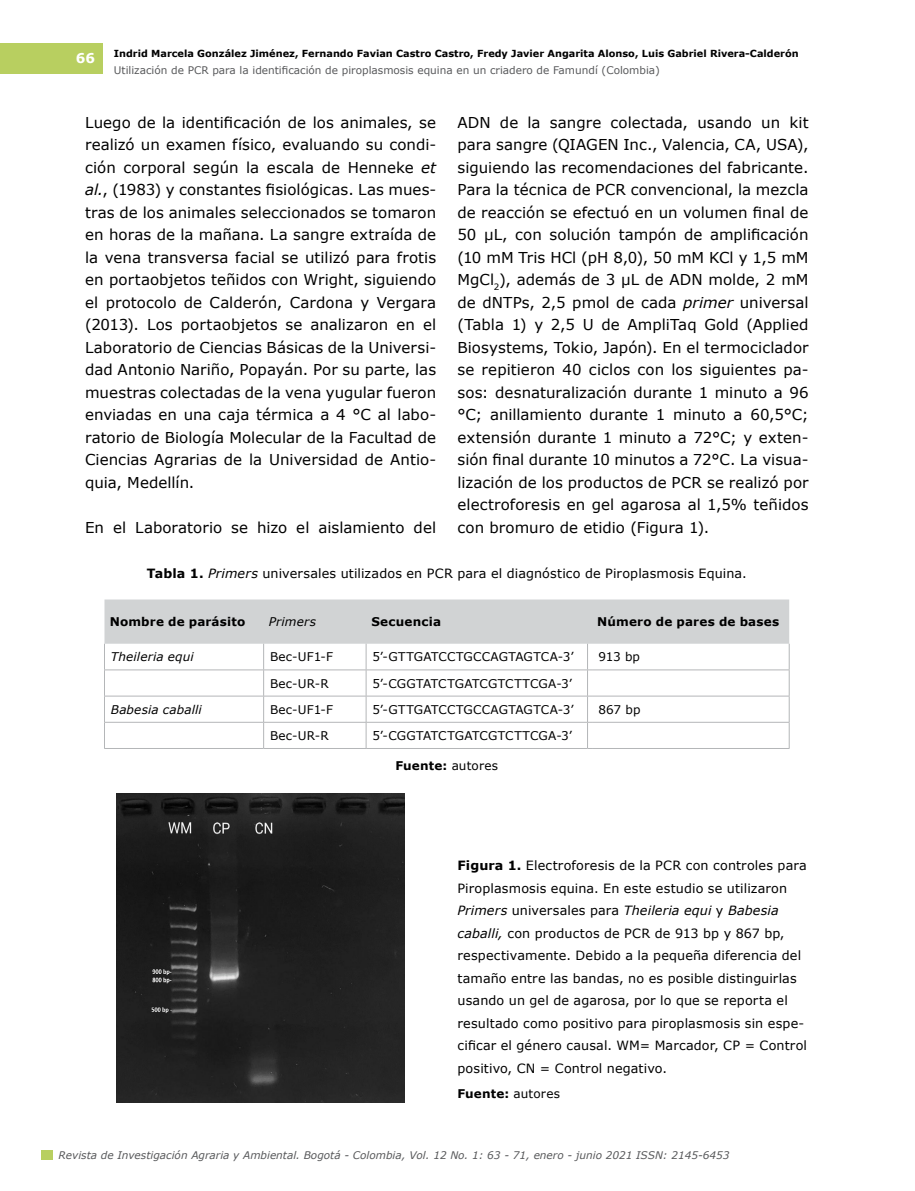
<style>
.page{position:relative;width:915px;height:1191px;background:#fff}
.page>*{position:absolute;margin:0;border:0;box-sizing:border-box;transform-origin:0 0}
.t1{font:15px/22.5px "Verdana";color:#000;text-align:justify}
.t2{font:700 13.5px "Verdana";color:#fff}
.t3{font:12.75px/22.5px "Verdana";letter-spacing:.01em;color:#000}
.t4{font:12px "Verdana";letter-spacing:.01em;color:#000}
.t5{font:700 12px "Verdana";letter-spacing:.015em;color:#000}
.t6{font:italic 12px "Verdana";letter-spacing:.01em;color:#000}
.t7{font:italic 10.5px "Verdana";color:#58595b}
.t8{font:10.5px "Verdana";color:#58595b}
.t9{font:700 9.75px "Verdana";color:#000}
.s1{font-style:italic}
.s2{font-weight:700}
.s3{font-weight:400}
</style>
<div class="page">
<svg style="left:104px;top:599px;width:685px;height:150px"></svg>
<hr style="left:592px;top:748px;width:197px;height:1px;background:#b4b6b8">
<img style="left:116px;top:794px;width:288px;height:308px">
<div style="left:0;top:43px;width:103px;height:31px;background:#b8cf60"></div>
<div style="left:41px;top:1150px;width:12px;height:9px;background:#b8cf60"></div>
<p class="t2" style="left:76px;top:50px;width:21px">66</p>
<p class="t9" style="left:114px;top:47px;width:686px">Indrid Marcela González Jiménez, Fernando Favian Castro Castro, Fredy Javier Angarita Alonso, Luis Gabriel Rivera-Calderón</p>
<p class="t8" style="left:114px;top:63px;width:547px">Utilización de PCR para la identificación de piroplasmosis equina en un criadero de Famundí (Colombia)</p>
<p class="t1" style="left:85px;top:111px;width:352px">Luego de la identificación de los animales, se realizó un examen físico, evaluando su condi&shy;ción corporal según la escala de Henneke <span class="s1">et al.</span>, (1983) y constantes fisiológicas. Las mues&shy;tras de los animales seleccionados se tomaron en horas de la mañana. La sangre extraída de la vena transversa facial se utilizó para frotis en portaobjetos teñidos con Wright, siguiendo el protocolo de Calderón, Cardona y Vergara (2013). Los portaobjetos se analizaron en el Laboratorio de Ciencias Básicas de la Universi&shy;dad Antonio Nariño, Popayán. Por su parte, las muestras colectadas de la vena yugular fueron enviadas en una caja térmica a 4 °C al labo&shy;ratorio de Biología Molecular de la Facultad de Ciencias Agrarias de la Universidad de Antio&shy;quia, Medellín.</p>
<p class="t1" style="left:85px;top:516px;width:352px">En el Laboratorio se hizo el aislamiento del</p>
<p class="t1" style="left:457px;top:111px;width:352px">ADN de la sangre colectada, usando un kit para sangre (QIAGEN Inc., Valencia, CA, USA), siguiendo las recomendaciones del fabricante.<br>Para la técnica de PCR convencional, la mezcla de reacción se efectuó en un volumen final de 50 µL, con solución tampón de amplificación (10 mM Tris HCl (pH 8,0), 50 mM KCl y 1,5 mM MgCl<sub>2</sub>), además de 3 µL de ADN molde, 2 mM de dNTPs, 2,5 pmol de cada <span class="s1">primer</span> universal (Tabla 1) y 2,5 U de AmpliTaq Gold (Applied Biosystems, Tokio, Japón). En el termociclador se repitieron 40 ciclos con los siguientes pa&shy;sos: desnaturalización durante 1 minuto a 96 °C; anillamiento durante 1 minuto a 60,5°C; extensión durante 1 minuto a 72°C; y exten&shy;sión final durante 10 minutos a 72°C. La visua&shy;lización de los productos de PCR se realizó por electroforesis en gel agarosa al 1,5% teñidos con bromuro de etidio (Figura 1).</p>
<p class="t3" style="left:147px;top:562px;width:601px"><span class="s2">Tabla 1.</span> <span class="s1">Primers</span> universales utilizados en PCR para el diagnóstico de Piroplasmosis Equina.</p>
<p class="t5" style="left:110px;top:613px;width:137px">Nombre de parásito</p>
<p class="t6" style="left:269px;top:613px;width:49px">Primers</p>
<p class="t5" style="left:371px;top:613px;width:71px">Secuencia</p>
<p class="t5" style="left:597px;top:613px;width:183px">Número de pares de bases</p>
<p class="t6" style="left:111px;top:649px;width:84px">Theileria equi</p>
<p class="t4" style="left:270px;top:649px;width:64px">Bec-UF1-F</p>
<p class="t4" style="left:372px;top:649px;width:203px">5’-GTTGATCCTGCCAGTAGTCA-3’</p>
<p class="t4" style="left:598px;top:649px;width:43px">913 bp</p>
<p class="t4" style="left:270px;top:675px;width:60px">Bec-UR-R</p>
<p class="t4" style="left:372px;top:675px;width:201px">5’-CGGTATCTGATCGTCTTCGA-3’</p>
<p class="t6" style="left:111px;top:701px;width:92px">Babesia caballi</p>
<p class="t4" style="left:270px;top:701px;width:64px">Bec-UF1-F</p>
<p class="t4" style="left:372px;top:701px;width:203px">5’-GTTGATCCTGCCAGTAGTCA-3’</p>
<p class="t4" style="left:598px;top:701px;width:44px">867 bp</p>
<p class="t4" style="left:270px;top:727px;width:60px">Bec-UR-R</p>
<p class="t4" style="left:372px;top:727px;width:201px">5’-CGGTATCTGATCGTCTTCGA-3’</p>
<p class="t5" style="left:395px;top:756px;width:104px">Fuente: <span class="s3">autores</span></p>
<p class="t3" style="left:457px;top:854px;width:351px"><span class="s2">Figura 1.</span> Electroforesis de la PCR con controles para Piroplasmosis equina. En este estudio se utilizaron <span class="s1">Primers</span> universales para <span class="s1">Theileria equi</span> y <span class="s1">Babesia caballi,</span> con productos de PCR de 913 bp y 867 bp, respectivamente. Debido a la pequeña diferencia del tamaño entre las bandas, no es posible distinguirlas usando un gel de agarosa, por lo que se reporta el resultado como positivo para piroplasmosis sin espe&shy;cificar el género causal. WM= Marcador, CP = Control positivo, CN = Control negativo.</p>
<p class="t5" style="left:457px;top:1085px;width:104px">Fuente: <span class="s3">autores</span></p>
<p class="t7" style="left:59px;top:1147px;width:672px">Revista de Investigación Agraria y Ambiental. Bogotá - Colombia, Vol. 12 No. 1: 63 - 71, enero - junio 2021 ISSN: 2145-6453</p>
</div>
